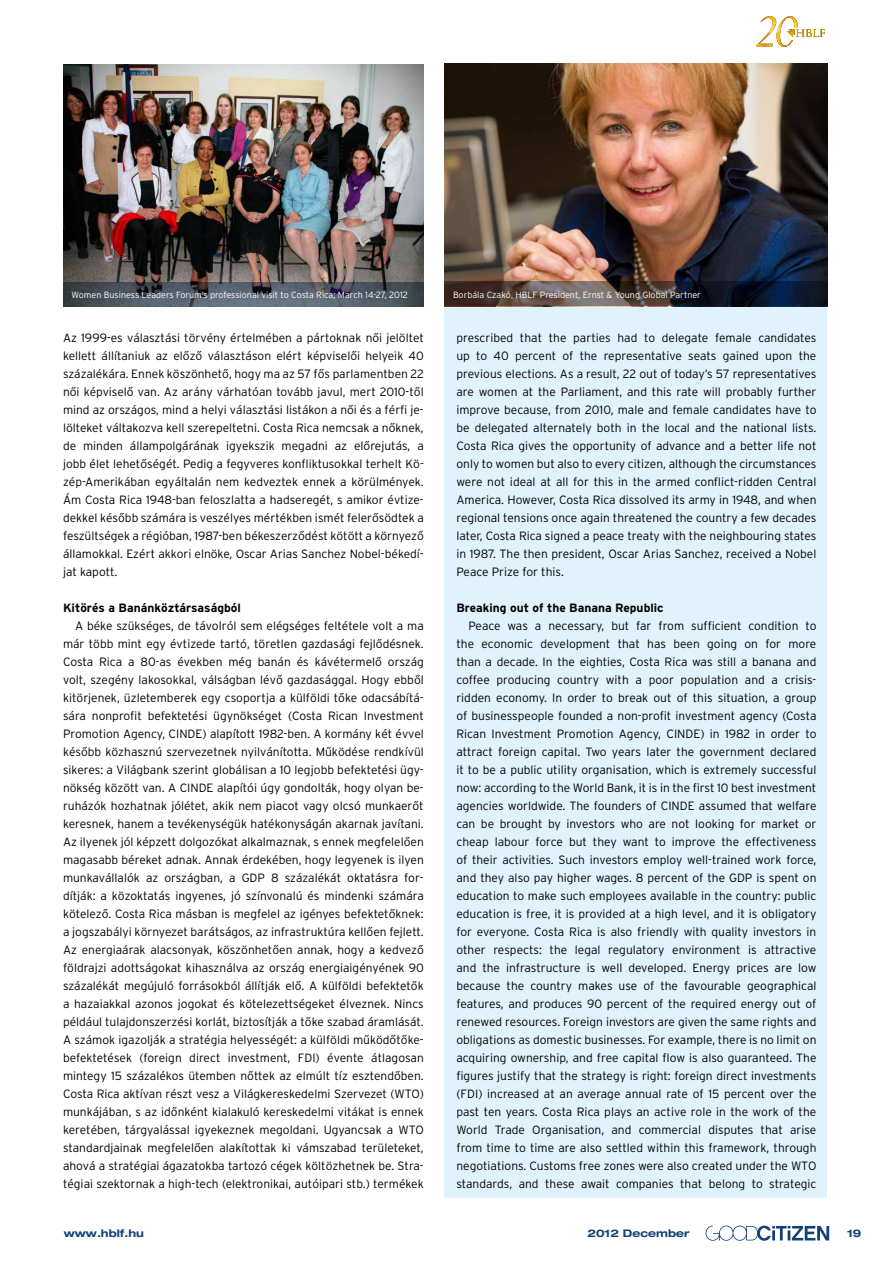
<style>
.page{position:relative;width:893px;height:1263px;background:#fff}
.page>*{position:absolute;margin:0;border:0;box-sizing:border-box;transform-origin:0 0}
.t1{font:300 12px/18px "Interstate H";color:#000;text-align:justify}
.t2{font:700 12px "Interstate H";color:#000}
.t3{font:10.5px "Helvetica Ext H Bold";color:#124176}
.t4{font:300 9px "Interstate H";color:#fff}
</style>
<div class="page">
<svg style="left:706px;top:1225px;width:123px;height:16px"></svg>
<div style="left:445px;top:64px;width:382px;height:1134px;background:#e0f2fb"></div>
<img style="left:445px;top:63px;width:382px;height:219px">
<svg style="left:445px;top:282px;width:383px;height:24px;background:#393438"></svg>
<svg style="left:756px;top:16px;width:69px;height:31px"></svg>
<img style="left:63px;top:64px;width:361px;height:218px">
<svg style="left:63px;top:282px;width:361px;height:25px;background:#4d5660"></svg>
<p class="t4" style="left:72px;top:290px;width:338px">Women Business Leaders Forum’s professional visit to Costa Rica; March 14-27, 2012</p>
<p class="t1" style="left:63px;top:329px;width:362px">Az 1999-es választási törvény értelmében a pártoknak nôi jelöltet kellett állítaniuk az elôzô választáson elért képviselôi helyeik 40 százalékára. Ennek köszönhetô, hogy ma az 57 fôs parlamentben 22 nôi képviselô van. Az arány várhatóan tovább javul, mert 2010-tôl mind az országos, mind a helyi választási listákon a nôi és a férfi je&shy;lölteket váltakozva kell szerepeltetni. Costa Rica nemcsak a nôknek, de minden állampolgárának igyekszik megadni az elôrejutás, a jobb élet lehetôségét. Pedig a fegyveres konfliktusokkal terhelt Kö&shy;zép-Amerikában egyáltalán nem kedveztek ennek a körülmények.<br>Ám Costa Rica 1948-ban feloszlatta a hadseregét, s amikor évtize&shy;dekkel késôbb számára is veszélyes mértékben ismét felerôsödtek a feszültségek a régióban, 1987-ben békeszerzôdést kötött a környezô államokkal. Ezért akkori elnöke, Oscar Arias Sanchez Nobel-békedí&shy;jat kapott.</p>
<p class="t2" style="left:63px;top:601px;width:179px">Kitörés a Banánköztársaságból</p>
<p class="t1" style="left:63px;top:617px;width:362px;text-indent:12px">A béke szükséges, de távolról sem elégséges feltétele volt a ma már több mint egy évtizede tartó, töretlen gazdasági fejlôdésnek.<br>Costa Rica a 80-as években még banán és kávétermelô ország volt, szegény lakosokkal, válságban lévô gazdasággal. Hogy ebbôl kitörjenek, üzletemberek egy csoportja a külföldi tôke odacsábítá&shy;sára nonprofit befektetési ügynökséget (Costa Rican Investment Promotion Agency, CINDE) alapított 1982-ben. A kormány két évvel késôbb közhasznú szervezetnek nyilvánította. Mûködése rendkívül sikeres: a Világbank szerint globálisan a 10 legjobb befektetési ügy&shy;nökség között van. A CINDE alapítói úgy gondolták, hogy olyan be&shy;ruházók hozhatnak jólétet, akik nem piacot vagy olcsó munkaerôt keresnek, hanem a tevékenységük hatékonyságán akarnak javítani.<br>Az ilyenek jól képzett dolgozókat alkalmaznak, s ennek megfelelôen magasabb béreket adnak. Annak érdekében, hogy legyenek is ilyen munkavállalók az országban, a GDP 8 százalékát oktatásra for&shy;dítják: a közoktatás ingyenes, jó színvonalú és mindenki számára kötelezô. Costa Rica másban is megfelel az igényes befektetôknek: a jogszabályi környezet barátságos, az infrastruktúra kellôen fejlett.<br>Az energiaárak alacsonyak, köszönhetôen annak, hogy a kedvezô földrajzi adottságokat kihasználva az ország energiaigényének 90 százalékát megújuló forrásokból állítják elô. A külföldi befektetôk a hazaiakkal azonos jogokat és kötelezettségeket élveznek. Nincs például tulajdonszerzési korlát, biztosítják a tôke szabad áramlását.<br>A számok igazolják a stratégia helyességét: a külföldi mûködôtôke&shy;befektetések (foreign direct investment, FDI) évente átlagosan mintegy 15 százalékos ütemben nôttek az elmúlt tíz esztendôben.<br>Costa Rica aktívan részt vesz a Világkereskedelmi Szervezet (WTO) munkájában, s az idônként kialakuló kereskedelmi vitákat is ennek keretében, tárgyalással igyekeznek megoldani. Ugyancsak a WTO standardjainak megfelelôen alakítottak ki vámszabad területeket, ahová a stratégiai ágazatokba tartozó cégek költözhetnek be. Stra&shy;tégiai szektornak a high-tech (elektronikai, autóipari stb.) termékek</p>
<p class="t4" style="left:453px;top:289px;width:249px">Borbála Czakó, HBLF President, Ernst &amp; Young Global Partner</p>
<p class="t1" style="left:456px;top:329px;width:362px">prescribed that the parties had to delegate female candidates up to 40 percent of the representative seats gained upon the previous elections. As a result, 22 out of today’s 57 representatives are women at the Parliament, and this rate will probably further improve because, from 2010, male and female candidates have to be delegated alternately both in the local and the national lists.<br>Costa Rica gives the opportunity of advance and a better life not only to women but also to every citizen, although the circumstances were not ideal at all for this in the armed conflict-ridden Central America. However, Costa Rica dissolved its army in 1948, and when regional tensions once again threatened the country a few decades later, Costa Rica signed a peace treaty with the neighbouring states in 1987. The then president, Oscar Arias Sanchez, received a Nobel Peace Prize for this.</p>
<p class="t2" style="left:456px;top:601px;width:209px">Breaking out of the Banana Republic</p>
<p class="t1" style="left:456px;top:617px;width:362px;text-indent:12px">Peace was a necessary, but far from sufficient condition to the economic development that has been going on for more than a decade. In the eighties, Costa Rica was still a banana and coffee producing country with a poor population and a crisis&shy;ridden economy. In order to break out of this situation, a group of businesspeople founded a non-profit investment agency (Costa Rican Investment Promotion Agency, CINDE) in 1982 in order to attract foreign capital. Two years later the government declared it to be a public utility organisation, which is extremely successful now: according to the World Bank, it is in the first 10 best investment agencies worldwide. The founders of CINDE assumed that welfare can be brought by investors who are not looking for market or cheap labour force but they want to improve the effectiveness of their activities. Such investors employ well-trained work force, and they also pay higher wages. 8 percent of the GDP is spent on education to make such employees available in the country: public education is free, it is provided at a high level, and it is obligatory for everyone. Costa Rica is also friendly with quality investors in other respects: the legal regulatory environment is attractive and the infrastructure is well developed. Energy prices are low because the country makes use of the favourable geographical features, and produces 90 percent of the required energy out of renewed resources. Foreign investors are given the same rights and obligations as domestic businesses. For example, there is no limit on acquiring ownership, and free capital flow is also guaranteed. The figures justify that the strategy is right: foreign direct investments (FDI) increased at an average annual rate of 15 percent over the past ten years. Costa Rica plays an active role in the work of the World Trade Organisation, and commercial disputes that arise from time to time are also settled within this framework, through negotiations. Customs free zones were also created under the WTO standards, and these await companies that belong to strategic</p>
<p class="t3" style="left:64px;top:1226px;width:82px">www.hblf.hu</p>
<p class="t3" style="left:587px;top:1226px;width:104px">2012 December</p>
<p class="t3" style="left:847px;top:1226px;width:16px">19</p>
</div>
